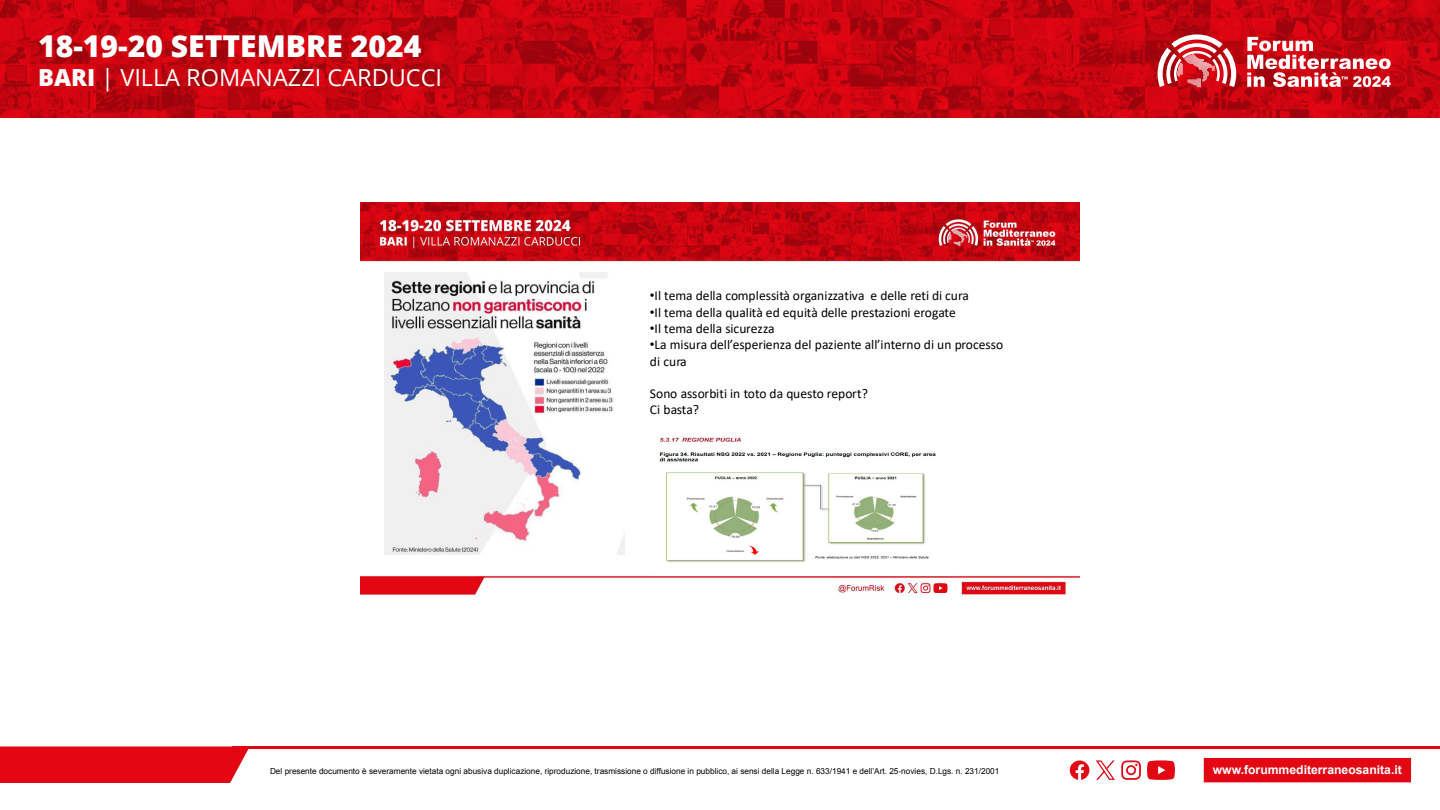
<style>
.page{position:relative;width:1440px;height:810px;background:#fff}
.page>*{position:absolute;margin:0;border:0;box-sizing:border-box;transform-origin:0 0}
.t1{font:800 30.08px "Open Sans";color:#fff}
.t2{font:23.55px "Open Sans";color:#fff}
.t3{font:13.5px/16.4px "Calibri";color:#000}
.t4{font:700 12.15px "Arial";color:#fff}
.t5{font:8.25px "Arial";color:#000}
.s1{font-weight:800}
.s2{font-family:"Arial"}
</style>
<div class="page">
<div style="left:0;top:746px;width:249px;height:37px;background:#e30613"></div>
<hr style="left:232px;top:746px;width:1208px;height:3px;background:#e30613">
<div style="left:1203px;top:757px;width:209px;height:27px;background:#e30613;border:1px solid #fff"></div>
<svg style="left:1121px;top:760px;width:20px;height:20px"></svg>
<svg style="left:1147px;top:760px;width:28px;height:20px"></svg>
<svg style="left:1070px;top:761px;width:19px;height:19px"></svg>
<svg style="left:1096px;top:760px;width:19px;height:20px"></svg>
<svg style="left:0;top:0;width:1440px;height:117px;background:#c2040f"></svg>
<svg style="left:1158px;top:34px;width:78px;height:53px"></svg>
<svg style="left:1247px;top:37px;width:144px;height:50px"></svg>
<img style="left:360px;top:202px;width:720px;height:394px">
<img style="left:385px;top:273px;width:240px;height:281px">
<img style="left:654px;top:434px;width:298px;height:142px">
<h1 class="t1" style="left:38px;top:24px;width:385px">18-19-20 SETTEMBRE 2024</h1>
<h2 class="t2" style="left:38px;top:62px;width:406px"><span class="s1">BARI</span> | VILLA ROMANAZZI CARDUCCI</h2>
<p class="t3" style="left:650px;top:287px;width:321px"><span class="s2">•</span>Il tema della complessità organizzativa e delle reti di cura</p>
<p class="t3" style="left:650px;top:304px;width:307px"><span class="s2">•</span>Il tema della qualità ed equità delle prestazioni erogate</p>
<p class="t3" style="left:650px;top:320px;width:126px"><span class="s2">•</span>Il tema della sicurezza</p>
<p class="t3" style="left:650px;top:336px;width:355px"><span class="s2">•</span>La misura dell’esperienza del paziente all’interno di un processo di cura</p>
<p class="t3" style="left:650px;top:385px;width:220px">Sono assorbiti in toto da questo report?<br>Ci basta?</p>
<p class="t5" style="left:270px;top:766px;width:731px">Del presente documento è severamente vietata ogni abusiva duplicazione, riproduzione, trasmissione o diffusione in pubblico, ai sensi della Legge n. 633/1941 e dell’Art. 25-novies, D.Lgs. n. 231/2001</p>
<p class="t4" style="left:1213px;top:762px;width:191px">www.forummediterraneosanita.it</p>
</div>
